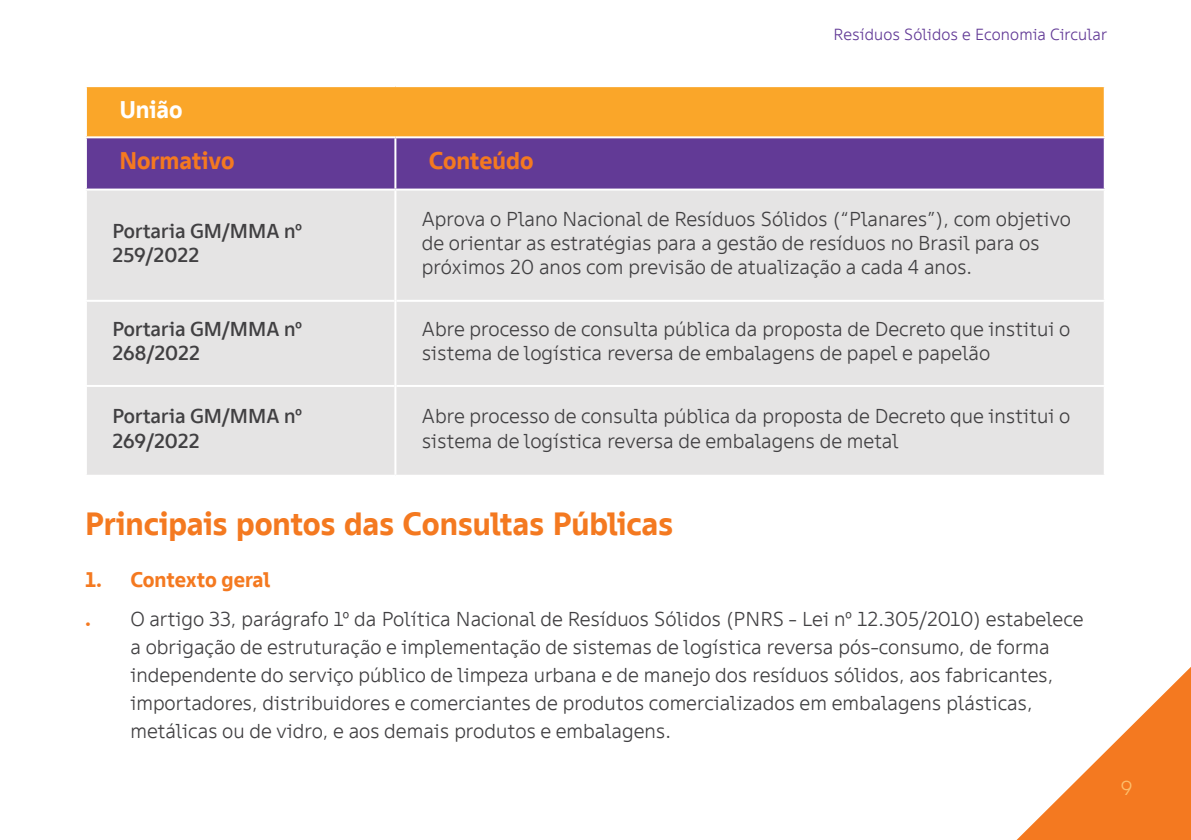
<style>
.page{position:relative;width:1191px;height:840px;background:#fff}
.page>*{position:absolute;margin:0;border:0;box-sizing:border-box;transform-origin:0 0}
.t1{font:32px "TT Fellows Dm Bd";letter-spacing:-.005em;color:#f47920}
.t2{font:24px "TT Fellows Dm Bd";color:#f47920}
.t3{font:24px "TT Fellows Dm Bd";color:#fff}
.t4{font:21px/39.4px "TT Fellows Dm Bd";color:#f47920}
.t5{font:300 20px/24px "TT Fellows";color:#414042}
.t6{font:500 20px/24px "TT Fellows";color:#414042}
.t7{font:300 20px "TT Fellows";color:#fdbf6c}
.t8{font:300 16px "TT Fellows";letter-spacing:.005em;color:#623a96}
</style>
<div class="page">
<svg style="left:1017px;top:667px;width:174px;height:172px"></svg>
<div style="left:87px;top:87px;width:1016px;height:49px;background:#faa629"></div>
<div style="left:87px;top:138px;width:1016px;height:50px;background:#623a96"></div>
<div style="left:87px;top:190px;width:1016px;height:284px;background:#e5e4e4"></div>
<hr style="left:394px;top:138px;width:2px;height:50px;background:#fff">
<hr style="left:85px;top:299px;width:309px;height:2px;background:#fff">
<hr style="left:396px;top:299px;width:709px;height:2px;background:#fff">
<hr style="left:85px;top:385px;width:309px;height:2px;background:#fff">
<hr style="left:396px;top:385px;width:709px;height:2px;background:#fff">
<hr style="left:394px;top:190px;width:2px;height:110px;background:#fff">
<hr style="left:394px;top:300px;width:2px;height:86px;background:#fff">
<hr style="left:394px;top:386px;width:2px;height:88px;background:#fff">
<p class="t3" style="left:119px;top:95px;width:65px">União</p>
<p class="t2" style="left:119px;top:146px;width:117px">Normativo</p>
<p class="t2" style="left:429px;top:146px;width:106px">Conteúdo</p>
<p class="t8" style="left:833px;top:25px;width:275px">Resíduos Sólidos e Economia Circular</p>
<p class="t6" style="left:112px;top:218px;width:191px">Portaria GM/MMA nº<br>259/2022</p>
<p class="t5" style="left:422px;top:206px;width:650px">Aprova o Plano Nacional de Resíduos Sólidos (“Planares”), com objetivo de orientar as estratégias para a gestão de resíduos no Brasil para os próximos 20 anos com previsão de atualização a cada 4 anos.</p>
<p class="t6" style="left:112px;top:316px;width:191px">Portaria GM/MMA nº<br>268/2022</p>
<p class="t5" style="left:422px;top:316px;width:650px">Abre processo de consulta pública da proposta de Decreto que institui o sistema de logística reversa de embalagens de papel e papelão</p>
<p class="t6" style="left:112px;top:404px;width:191px">Portaria GM/MMA nº<br>269/2022</p>
<p class="t5" style="left:422px;top:404px;width:650px">Abre processo de consulta pública da proposta de Decreto que institui o sistema de logística reversa de embalagens de metal</p>
<h1 class="t1" style="left:85px;top:504px;width:590px">Principais pontos das Consultas Públicas</h1>
<p class="t4" style="left:85px;top:559px;width:187px">1. Contexto geral .</p>
<p class="t5" style="left:130px;top:604px;width:954px;line-height:28px">O artigo 33, parágrafo 1º da Política Nacional de Resíduos Sólidos (PNRS - Lei nº 12.305/2010) estabelece a obrigação de estruturação e implementação de sistemas de logística reversa pós-consumo, de forma independente do serviço público de limpeza urbana e de manejo dos resíduos sólidos, aos fabricantes, importadores, distribuidores e comerciantes de produtos comercializados em embalagens plásticas, metálicas ou de vidro, e aos demais produtos e embalagens.</p>
<p class="t7" style="left:1121px;top:776px;width:13px">9</p>
</div>
